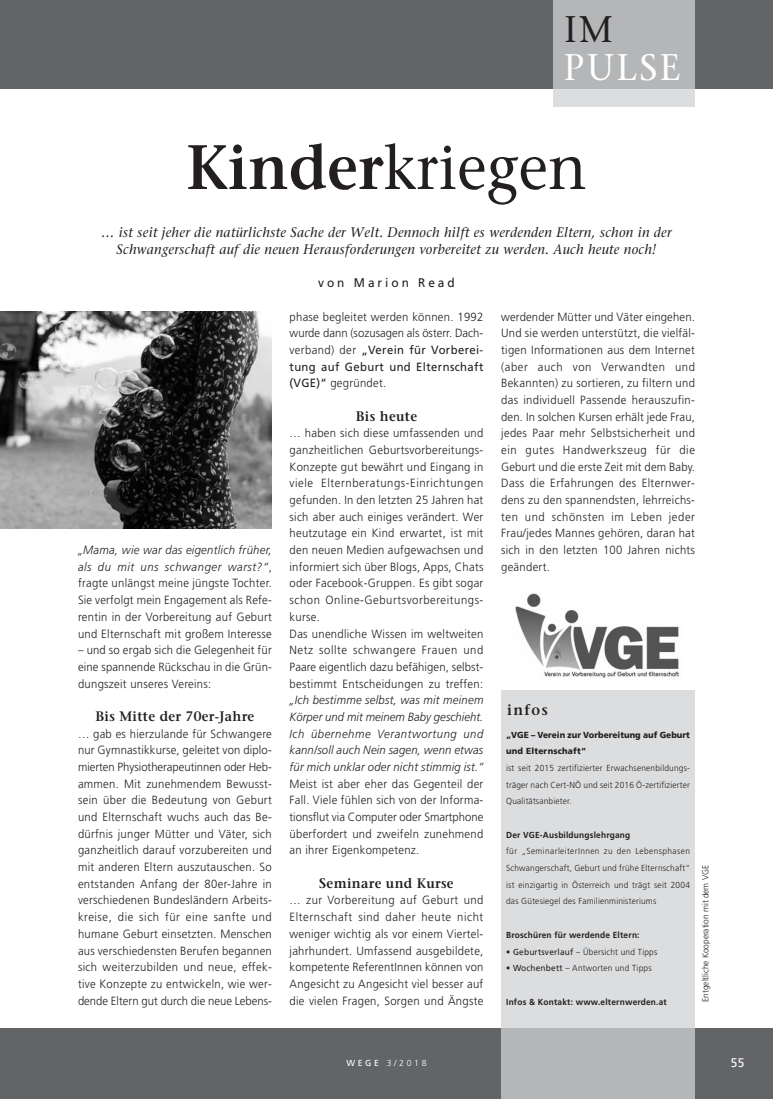
<style>
.page{position:relative;width:773px;height:1099px;background:#fff}
.page>*{position:absolute;margin:0;border:0;box-sizing:border-box;transform-origin:0 0}
.t1{font:500 62.5px "Stone Serif Std";color:#231f20;scale:.95 1}
.t2{font:500 35px "Stone Serif";letter-spacing:.1em;color:#fff;scale:.95 1}
.t3{font:500 35px "Stone Serif";color:#231f20;scale:.95 1}
.t4{font:600 15px "Stone Serif Std";letter-spacing:.1em;color:#231f20;scale:.95 1}
.t5{font:italic 500 13.75px/16.6px "Stone Serif Std";letter-spacing:.025em;color:#231f20;text-align:center;scale:.95 1}
.t6{font:600 13.75px "Stone Serif Std";letter-spacing:.025em;color:#231f20;scale:.95 1}
.t7{font:12.5px "Frutiger";letter-spacing:.25em;color:#231f20;scale:.95 1}
.t8{font:12.5px "Frutiger";color:#fff;scale:.95 1}
.t9{font:300 11.88px/16.6px "Frutiger";letter-spacing:.025em;color:#231f20;text-align:justify;scale:.95 1}
.t10{font:italic 300 11.88px/16.6px "Frutiger";letter-spacing:.02em;color:#231f20;text-align:justify;scale:.95 1}
.t11{font:300 8.75px/16.6px "Frutiger";letter-spacing:.025em;color:#231f20;text-align:justify;scale:.95 1}
.t12{font:700 8.75px "Frutiger";letter-spacing:.025em;color:#231f20;scale:.95 1}
.t13{font:900 8.75px/16.6px "Frutiger";letter-spacing:.005em;color:#231f20;scale:.95 1}
.t14{font:300 8.75px "Frutiger";color:#231f20;scale:.95 1}
.t15{font:300 8.75px "Frutiger";color:#fff}
.s1{font-weight:600}
.s2{font-style:italic}
.s3{font-weight:400}
</style>
<div class="page">
<div style="left:0;top:1028px;width:772px;height:70px;background:#636466"></div>
<div style="left:0;top:0;width:772px;height:88px;background:#636466"></div>
<div style="left:501px;top:690px;width:193px;height:338px;background:#dcddde"></div>
<div style="left:501px;top:1028px;width:193px;height:70px;background:#b4b6b8"></div>
<img style="left:515px;top:593px;width:165px;height:85px">
<img style="left:0;top:312px;width:272px;height:216px">
<div style="left:553px;top:88px;width:141px;height:18px;background:#dcddde"></div>
<div style="left:553px;top:0;width:141px;height:88px;background:#b4b6b8"></div>
<h2 class="t3" style="left:564px;top:15px;width:52px">IM</h2>
<h2 class="t2" style="left:564px;top:53px;width:123px">PULSE</h2>
<h1 class="t1" style="left:186px;top:143px;width:423px"><span class="s1">Kinder</span>kriegen</h1>
<p class="t5" style="left:101px;top:225px;width:602px">… ist seit jeher die natürlichste Sache der Welt. Dennoch hilft es werdenden Eltern, schon in der<br>Schwangerschaft auf die neuen Herausforderungen vorbereitet zu werden. Auch heute noch!</p>
<p class="t7" style="left:318px;top:278px;width:145px">von Marion Read</p>
<p class="t9" style="left:78px;top:542px;width:205px"><span class="s2">„Mama, wie war das eigentlich früher, als du mit uns schwanger warst?“</span>, fragte unlängst meine jüngste Tochter.<br>Sie verfolgt mein Engagement als Refe&shy;rentin in der Vorbereitung auf Geburt und Elternschaft mit großem Interesse</p>
<p class="t9" style="left:78px;top:642px;width:205px">– und so ergab sich die Gelegenheit für eine spannende Rückschau in die Grün&shy;dungszeit unseres Vereins:</p>
<p class="t6" style="left:95px;top:710px;width:169px">Bis Mitte der 70er-Jahre</p>
<p class="t9" style="left:78px;top:726px;width:205px">… gab es hierzulande für Schwangere nur Gymnastikkurse, geleitet von diplo&shy;mierten Physiotherapeutinnen oder Heb&shy;ammen. Mit zunehmendem Bewusst&shy;sein über die Bedeutung von Geburt und Elternschaft wuchs auch das Be&shy;dürfnis junger Mütter und Väter, sich ganzheitlich darauf vorzubereiten und mit anderen Eltern auszutauschen. So entstanden Anfang der 80er-Jahre in verschiedenen Bundesländern Arbeits&shy;kreise, die sich für eine sanfte und humane Geburt einsetzten. Menschen aus verschiedensten Berufen begannen sich weiterzubilden und neue, effek&shy;tive Konzepte zu entwickeln, wie wer&shy;dende Eltern gut durch die neue Lebens-</p>
<p class="t9" style="left:289px;top:309px;width:205px">phase begleitet werden können. 1992 wurde dann (sozusagen als österr. Dach&shy;verband) der <span class="s3">„Verein für Vorberei&shy;tung auf Geburt und Elternschaft (VGE)“</span> gegründet.</p>
<p class="t6" style="left:356px;top:410px;width:66px">Bis heute</p>
<p class="t9" style="left:289px;top:426px;width:205px;text-align:left">… haben sich diese umfassenden und ganzheitlichen Geburtsvorbereitungs-Konzepte gut bewährt und Eingang in viele Elternberatungs-Einrichtungen gefunden. In den letzten 25 Jahren hat sich aber auch einiges verändert. Wer heutzutage ein Kind erwartet, ist mit den neuen Medien aufgewachsen und informiert sich über Blogs, Apps, Chats oder Facebook-Gruppen. Es gibt sogar schon Online-Geburtsvorbereitungs&shy;kurse.<br>Das unendliche Wissen im weltweiten Netz sollte schwangere Frauen und Paare eigentlich dazu befähigen, selbst&shy;bestimmt Entscheidungen zu treffen:</p>
<p class="t10" style="left:289px;top:692px;width:205px">„Ich bestimme selbst, was mit meinem Körper und mit meinem Baby geschieht.<br>Ich übernehme Verantwortung und kann/soll auch Nein sagen, wenn etwas für mich unklar oder nicht stimmig ist.“</p>
<p class="t9" style="left:289px;top:776px;width:205px">Meist ist aber eher das Gegenteil der Fall. Viele fühlen sich von der Informa&shy;tionsflut via Computer oder Smartphone überfordert und zweifeln zunehmend an ihrer Eigenkompetenz.</p>
<p class="t6" style="left:319px;top:877px;width:143px">Seminare und Kurse</p>
<p class="t9" style="left:289px;top:892px;width:205px">… zur Vorbereitung auf Geburt und Elternschaft sind daher heute nicht weniger wichtig als vor einem Viertel&shy;jahrhundert. Umfassend ausgebildete, kompetente ReferentInnen können von Angesicht zu Angesicht viel besser auf die vielen Fragen, Sorgen und Ängste</p>
<p class="t9" style="left:501px;top:309px;width:205px">werdender Mütter und Väter eingehen.<br>Und sie werden unterstützt, die vielfäl&shy;tigen Informationen aus dem Internet (aber auch von Verwandten und Bekannten) zu sortieren, zu filtern und das individuell Passende herauszufin&shy;den. In solchen Kursen erhält jede Frau, jedes Paar mehr Selbstsicherheit und ein gutes Handwerkszeug für die Geburt und die erste Zeit mit dem Baby.<br>Dass die Erfahrungen des Elternwer&shy;dens zu den spannendsten, lehrreichs&shy;ten und schönsten im Leben jeder Frau/jedes Mannes gehören, daran hat sich in den letzten 100 Jahren nichts geändert.</p>
<p class="t4" style="left:507px;top:704px;width:44px">infos</p>
<p class="t13" style="left:506px;top:727px;width:195px">„VGE – Verein zur Vorbereitung auf Geburt und Elternschaft“</p>
<p class="t11" style="left:506px;top:760px;width:195px">ist seit 2015 zertifizierter Erwachsenenbildungs&shy;träger nach Cert-NÖ und seit 2016 Ö-zertifizierter Qualitätsanbieter.</p>
<p class="t12" style="left:506px;top:831px;width:132px">Der VGE-Ausbildungslehrgang</p>
<p class="t11" style="left:506px;top:843px;width:195px">für „SeminarleiterInnen zu den Lebensphasen Schwangerschaft, Geburt und frühe Elternschaft“ ist einzigartig in Österreich und trägt seit 2004 das Gütesiegel des Familienministeriums</p>
<p class="t12" style="left:506px;top:931px;width:142px">Broschüren für werdende Eltern:</p>
<p class="t11" style="left:506px;top:943px;width:161px"><span class="s3">• Geburtsverlauf</span> – Übersicht und Tipps</p>
<p class="t11" style="left:506px;top:960px;width:155px"><span class="s3">• Wochenbett</span> – Antworten und Tipps</p>
<p class="t12" style="left:506px;top:997px;width:171px">Infos &amp; Kontakt: www.elternwerden.at</p>
<p class="t14" style="left:702px;top:1001px;width:145px;rotate:-90deg">Entgeltliche Kooperation mit dem VGE</p>
<p class="t15" style="left:346px;top:1059px;width:82px"><span class="s3">WEGE</span> 3/2018</p>
<p class="t8" style="left:730px;top:1057px;width:16px">55</p>
</div>
